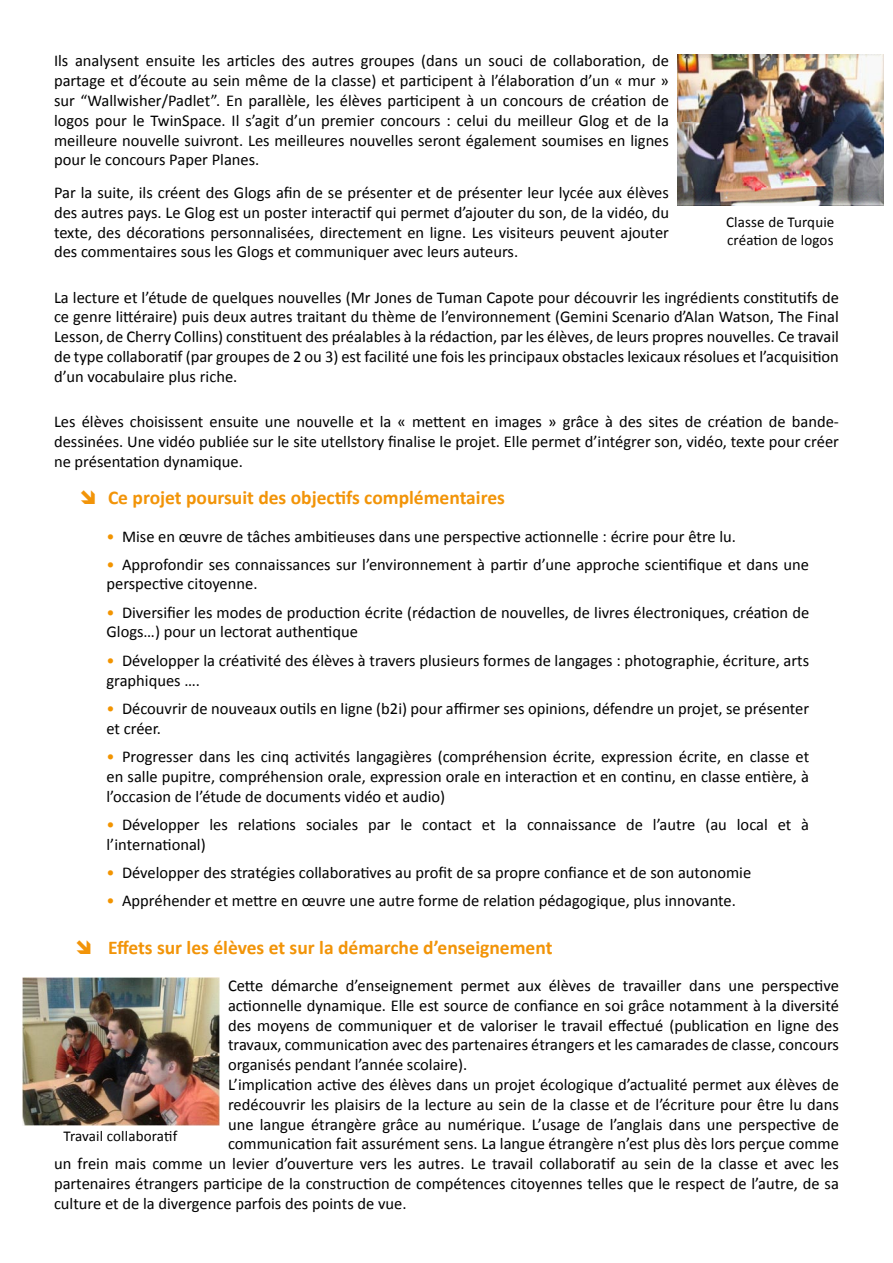
<style>
.page{position:relative;width:893px;height:1263px;background:#fff}
.page>*{position:absolute;margin:0;border:0;box-sizing:border-box;transform-origin:0 0}
.t1{font:700 19.5px "Calibri";color:#f29408}
.t2{font:16.5px/19.8px "Calibri";color:#000;text-align:justify}
.t3{font:15px/18px "Calibri";letter-spacing:.01em;color:#000}
.s1{color:#f29400}
</style>
<div class="page">
<img style="left:23px;top:977px;width:197px;height:148px">
<img style="left:677px;top:54px;width:206px;height:151px">
<p class="t2" style="left:54px;top:50px;width:617px">Ils analysent ensuite les articles des autres groupes (dans un souci de collaboration, de partage et d’écoute au sein même de la classe) et participent à l’élaboration d’un « mur » sur “Wallwisher/Padlet”. En parallèle, les élèves participent à un concours de création de logos pour le TwinSpace. Il s’agit d’un premier concours : celui du meilleur Glog et de la meilleure nouvelle suivront. Les meilleures nouvelles seront également soumises en lignes pour le concours Paper Planes.</p>
<p class="t2" style="left:54px;top:182px;width:616px">Par la suite, ils créent des Glogs afin de se présenter et de présenter leur lycée aux élèves des autres pays. Le Glog est un poster interactif qui permet d’ajouter du son, de la vidéo, du texte, des décorations personnalisées, directement en ligne. Les visiteurs peuvent ajouter des commentaires sous les Glogs et communiquer avec leurs auteurs.</p>
<p class="t2" style="left:54px;top:286px;width:786px">La lecture et l’étude de quelques nouvelles (Mr Jones de Tuman Capote pour découvrir les ingrédients constitutifs de ce genre littéraire) puis deux autres traitant du thème de l’environnement (Gemini Scenario d’Alan Watson, The Final Lesson, de Cherry Collins) constituent des préalables à la rédaction, par les élèves, de leurs propres nouvelles. Ce travail de type collaboratif (par groupes de 2 ou 3) est facilité une fois les principaux obstacles lexicaux résolues et l’acquisition d’un vocabulaire plus riche.</p>
<p class="t2" style="left:54px;top:411px;width:786px">Les élèves choisissent ensuite une nouvelle et la « mettent en images » grâce à des sites de création de bande&shy;dessinées. Une vidéo publiée sur le site utellstory finalise le projet. Elle permet d’intégrer son, vidéo, texte pour créer ne présentation dynamique.</p>
<p class="t1" style="left:108px;top:485px;width:398px">Ce projet poursuit des objectifs complémentaires</p>
<p class="t2" style="left:106px;top:526px;width:631px"><span class="s1">•</span> Mise en œuvre de tâches ambitieuses dans une perspective actionnelle : écrire pour être lu.</p>
<p class="t2" style="left:106px;top:554px;width:704px"><span class="s1">•</span> Approfondir ses connaissances sur l’environnement à partir d’une approche scientifique et dans une perspective citoyenne.</p>
<p class="t2" style="left:106px;top:601px;width:704px"><span class="s1">•</span> Diversifier les modes de production écrite (rédaction de nouvelles, de livres électroniques, création de<br>Glogs…) pour un lectorat authentique</p>
<p class="t2" style="left:106px;top:650px;width:704px"><span class="s1">•</span> Développer la créativité des élèves à travers plusieurs formes de langages : photographie, écriture, arts graphiques ….</p>
<p class="t2" style="left:106px;top:698px;width:704px"><span class="s1">•</span> Découvrir de nouveaux outils en ligne (b2i) pour affirmer ses opinions, défendre un projet, se présenter et créer.</p>
<p class="t2" style="left:106px;top:746px;width:704px"><span class="s1">•</span> Progresser dans les cinq activités langagières (compréhension écrite, expression écrite, en classe et en salle pupitre, compréhension orale, expression orale en interaction et en continu, en classe entière, à l’occasion de l’étude de documents vidéo et audio)</p>
<p class="t2" style="left:106px;top:814px;width:704px"><span class="s1">•</span> Développer les relations sociales par le contact et la connaissance de l’autre (au local et à l’international)</p>
<p class="t2" style="left:106px;top:862px;width:646px"><span class="s1">•</span> Développer des stratégies collaboratives au profit de sa propre confiance et de son autonomie</p>
<p class="t2" style="left:106px;top:890px;width:631px"><span class="s1">•</span> Appréhender et mettre en œuvre une autre forme de relation pédagogique, plus innovante.</p>
<p class="t1" style="left:108px;top:935px;width:446px">Effets sur les élèves et sur la démarche d’enseignement</p>
<p class="t2" style="left:228px;top:975px;width:612px">Cette démarche d’enseignement permet aux élèves de travailler dans une perspective</p>
<p class="t2" style="left:228px;top:994px;width:612px">actionnelle dynamique. Elle est source de confiance en soi grâce notamment à la diversité</p>
<p class="t2" style="left:228px;top:1014px;width:612px">des moyens de communiquer et de valoriser le travail effectué (publication en ligne des</p>
<p class="t2" style="left:228px;top:1034px;width:612px">travaux, communication avec des partenaires étrangers et les camarades de classe, concours</p>
<p class="t2" style="left:228px;top:1054px;width:241px">organisés pendant l’année scolaire).</p>
<p class="t2" style="left:228px;top:1074px;width:612px">L’implication active des élèves dans un projet écologique d’actualité permet aux élèves de</p>
<p class="t2" style="left:228px;top:1093px;width:612px">redécouvrir les plaisirs de la lecture au sein de la classe et de l’écriture pour être lu dans</p>
<p class="t2" style="left:228px;top:1113px;width:612px">une langue étrangère grâce au numérique. L’usage de l’anglais dans une perspective de</p>
<p class="t2" style="left:228px;top:1133px;width:612px">communication fait assurément sens. La langue étrangère n’est plus dès lors perçue comme</p>
<p class="t2" style="left:54px;top:1153px;width:786px">un frein mais comme un levier d’ouverture vers les autres. Le travail collaboratif au sein de la classe et avec les</p>
<p class="t2" style="left:54px;top:1173px;width:786px">partenaires étrangers participe de la construction de compétences citoyennes telles que le respect de l’autre, de sa</p>
<p class="t2" style="left:54px;top:1192px;width:354px">culture et de la divergence parfois des points de vue.</p>
<p class="t3" style="left:726px;top:212px;width:110px">Classe de Turquie création de logos</p>
<p class="t3" style="left:63px;top:1126px;width:115px">Travail collaboratif</p>
</div>
